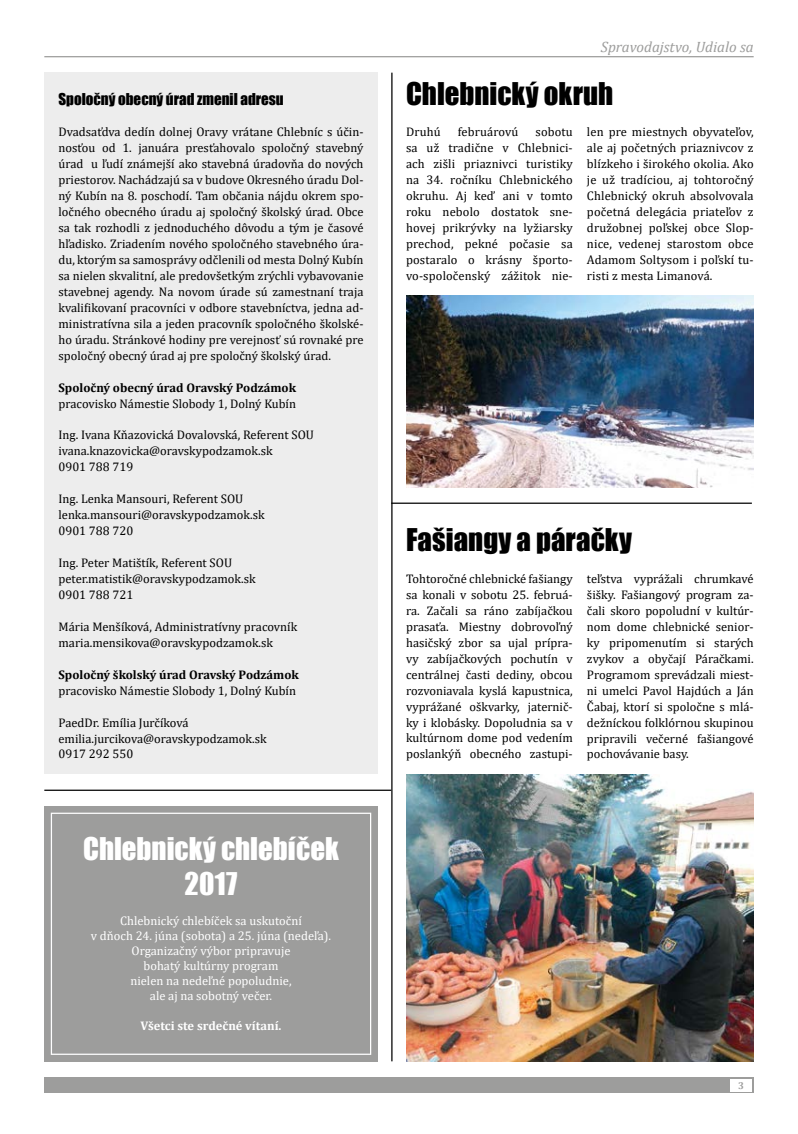
<style>
.page{position:relative;width:798px;height:1134px;background:#fff}
.page>*{position:absolute;margin:0;border:0;box-sizing:border-box;transform-origin:0 0}
.t1{font:28.75px "Impact";color:#000}
.t2{font:28.75px/34.5px "Impact";color:#fff;text-align:center}
.t3{font:15px "Impact";color:#000}
.t4{font:italic 15px "Cambria";color:#9d9d9c}
.t5{font:12.5px/16px "Cambria";color:#000;text-align:justify}
.t6{font:12.5px/15px "Cambria";color:#fff;text-align:center}
.t7{font:700 12.5px "Cambria";color:#000}
.t8{font:700 12.5px "Cambria";color:#fff}
.t9{font:700 10px "Cambria";color:#9d9d9c}
</style>
<div class="page">
<img style="left:406px;top:296px;width:347px;height:191px">
<img style="left:406px;top:774px;width:347px;height:287px">
<hr style="left:44px;top:56px;width:709px;height:1px;background:#9d9d9c">
<div style="left:44px;top:1077px;width:709px;height:16px;background:#9d9d9c"></div>
<div style="left:730px;top:1079px;width:21px;height:12px;background:#fff"></div>
<div style="left:44px;top:73px;width:333px;height:701px;background:#ededed"></div>
<div style="left:44px;top:806px;width:333px;height:255px;background:#9d9d9c"></div>
<div style="left:51px;top:813px;width:320px;height:242px;border:1px solid #fff"></div>
<hr style="left:391px;top:73px;width:1px;height:988px;background:#000">
<hr style="left:391px;top:503px;width:360px;height:1px;background:#000">
<hr style="left:44px;top:790px;width:347px;height:1px;background:#000">
<p class="t3" style="left:58px;top:87px;width:227px">Spoločný obecný úrad zmenil adresu</p>
<p class="t5" style="left:58px;top:124px;width:306px">Dvadsaťdva dedín dolnej Oravy vrátane Chlebníc s účin&shy;nosťou od 1. januára presťahovalo spoločný stavebný úrad u ľudí známejší ako stavebná úradovňa do nových priestorov. Nachádzajú sa v budove Okresného úradu Dol&shy;ný Kubín na 8. poschodí. Tam občania nájdu okrem spo&shy;ločného obecného úradu aj spoločný školský úrad. Obce sa tak rozhodli z jednoduchého dôvodu a tým je časové hľadisko. Zriadením nového spoločného stavebného úra&shy;du, ktorým sa samosprávy odčlenili od mesta Dolný Kubín sa nielen skvalitní, ale predovšetkým zrýchli vybavovanie stavebnej agendy. Na novom úrade sú zamestnaní traja kvalifikovaní pracovníci v odbore stavebníctva, jedna ad&shy;ministratívna sila a jeden pracovník spoločného školské&shy;ho úradu. Stránkové hodiny pre verejnosť sú rovnaké pre spoločný obecný úrad aj pre spoločný školský úrad.</p>
<p class="t7" style="left:58px;top:379px;width:239px">Spoločný obecný úrad Oravský Podzámok</p>
<p class="t5" style="left:58px;top:395px;width:239px">pracovisko Námestie Slobody 1, Dolný Kubín</p>
<p class="t5" style="left:58px;top:427px;width:257px;text-align:left">Ing. Ivana Kňazovická Dovalovská, Referent SOU ivana.knazovicka@oravskypodzamok.sk<br>0901 788 719</p>
<p class="t5" style="left:58px;top:491px;width:207px;text-align:left">Ing. Lenka Mansouri, Referent SOU lenka.mansouri@oravskypodzamok.sk<br>0901 788 720</p>
<p class="t5" style="left:58px;top:555px;width:198px;text-align:left">Ing. Peter Matištík, Referent SOU peter.matistik@oravskypodzamok.sk<br>0901 788 721</p>
<p class="t5" style="left:58px;top:618px;width:240px">Mária Menšíková, Administratívny pracovník maria.mensikova@oravskypodzamok.sk</p>
<p class="t7" style="left:58px;top:666px;width:242px">Spoločný školský úrad Oravský Podzámok</p>
<p class="t5" style="left:58px;top:682px;width:239px">pracovisko Námestie Slobody 1, Dolný Kubín</p>
<p class="t5" style="left:58px;top:714px;width:209px;text-align:left">PaedDr. Emília Jurčíková emilia.jurcikova@oravskypodzamok.sk<br>0917 292 550</p>
<h1 class="t2" style="left:83px;top:831px;width:257px">Chlebnický chlebíček<br>2017</h1>
<p class="t6" style="left:91px;top:913px;width:242px">Chlebnický chlebíček sa uskutoční<br>v dňoch 24. júna (sobota) a 25. júna (nedeľa).<br>Organizačný výbor pripravuje<br>bohatý kultúrny program<br>nielen na nedeľné popoludnie,<br>ale aj na sobotný večer.</p>
<p class="t8" style="left:140px;top:1017px;width:142px">Všetci ste srdečné vítaní.</p>
<p class="t4" style="left:600px;top:37px;width:154px">Spravodajstvo, Udialo sa</p>
<h1 class="t1" style="left:406px;top:71px;width:209px">Chlebnický okruh</h1>
<p class="t5" style="left:406px;top:124px;width:36px">Druhú</p>
<p class="t5" style="left:457px;top:124px;width:62px">februárovú</p>
<p class="t5" style="left:406px;top:124px;width:168px;text-indent:129px">sobotu sa už tradične v Chlebnici&shy;ach zišli priaznivci turistiky na 34. ročníku Chlebnického okruhu. Aj keď ani v tomto roku nebolo dostatok sne&shy;hovej prikrývky na lyžiarsky prechod, pekné počasie sa postaralo o krásny športo&shy;vo-spoločenský zážitok nie-</p>
<p class="t5" style="left:586px;top:124px;width:168px">len pre miestnych obyvateľov, ale aj početných priaznivcov z blízkeho i širokého okolia. Ako je už tradíciou, aj tohtoročný Chlebnický okruh absolvovala početná delegácia priateľov z družobnej poľskej obce Slop&shy;nice, vedenej starostom obce Adamom Soltysom i poľskí tu&shy;risti z mesta Limanová.</p>
<h1 class="t1" style="left:406px;top:517px;width:227px">Fašiangy a páračky</h1>
<p class="t5" style="left:406px;top:571px;width:168px">Tohtoročné chlebnické fašiangy sa konali v sobotu 25. februá&shy;ra. Začali sa ráno zabíjačkou prasaťa. Miestny dobrovoľný hasičský zbor sa ujal prípra&shy;vy zabíjačkových pochutín v centrálnej časti dediny, obcou rozvoniavala kyslá kapustnica, vyprážané oškvarky, jaternič&shy;ky i klobásky. Dopoludnia sa v kultúrnom dome pod vedením poslankýň obecného zastupi-</p>
<p class="t5" style="left:586px;top:571px;width:168px">teľstva vyprážali chrumkavé šišky. Fašiangový program za&shy;čali skoro popoludní v kultúr&shy;nom dome chlebnické senior&shy;ky pripomenutím si starých zvykov a obyčají Páračkami.<br>Programom sprevádzali miest&shy;ni umelci Pavol Hajdúch a Ján Čabaj, ktorí si spoločne s mlá&shy;dežníckou folklórnou skupinou pripravili večerné fašiangové pochovávanie basy.</p>
<p class="t9" style="left:738px;top:1079px;width:7px">3</p>
</div>
